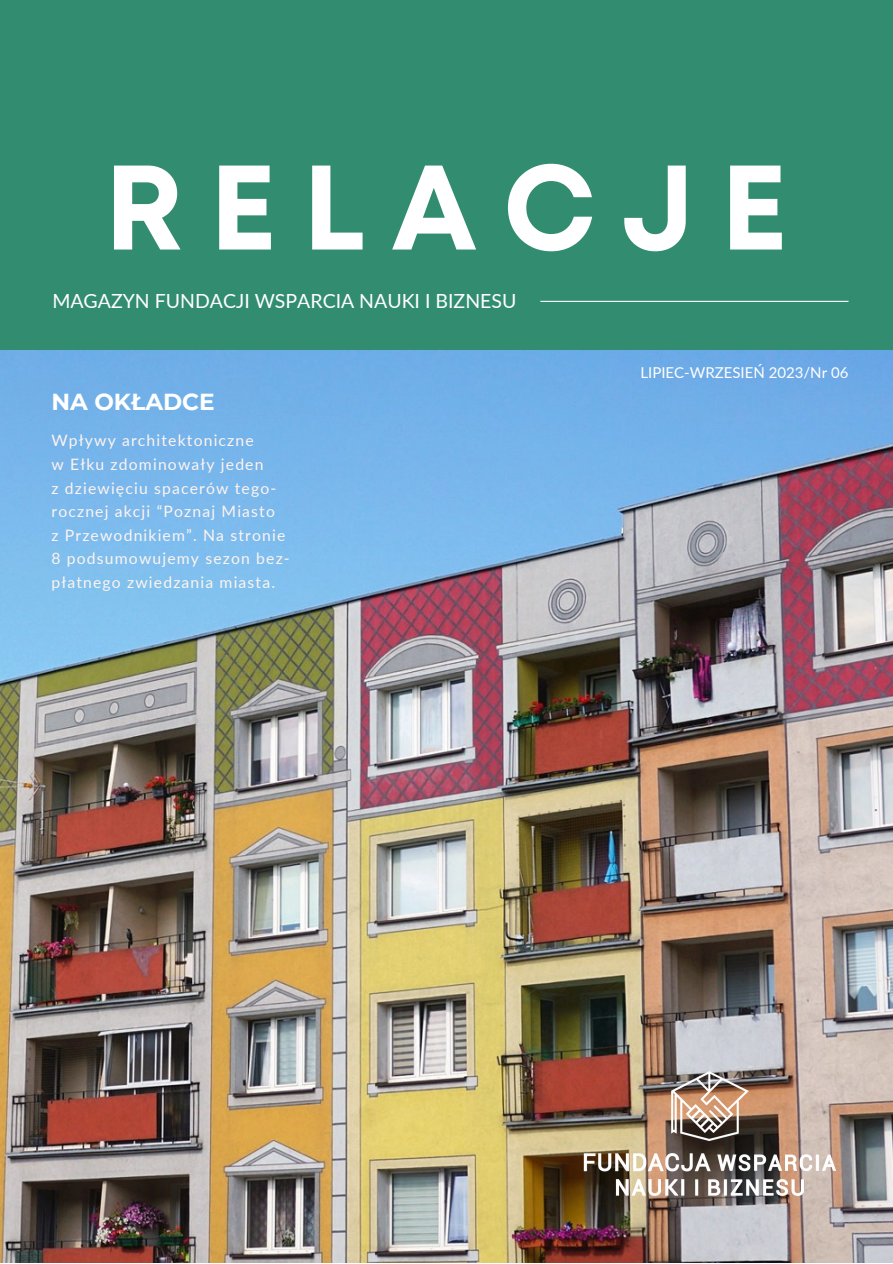
<style>
.page{position:relative;width:893px;height:1264px;background:#fff}
.page>*{position:absolute;margin:0;border:0;box-sizing:border-box;transform-origin:0 0}
.t1{font:700 119.85px "Mont";letter-spacing:.215em;color:#fff}
.t2{font:700 23.1px "Montserrat";color:#fff}
.t3{font:19.5px "Lato";color:#fff}
.t4{font:15.75px/23.5px "Lato";letter-spacing:.075em;color:#fff4f0}
.t5{font:15px "Lato";color:#fff}
</style>
<div class="page">
<div style="left:0;top:0;width:892px;height:1262px;background:#328d70"></div>
<img style="left:0;top:350px;width:892px;height:912px">
<img style="left:528px;top:1005px;width:363px;height:256px">
<hr style="left:540px;top:301px;width:308px;height:1px;background:#fff">
<p class="t1" style="left:104px;top:163px;width:684px">RELACJE</p>
<p class="t3" style="left:52px;top:288px;width:465px">MAGAZYN FUNDACJI WSPARCIA NAUKI I BIZNESU</p>
<p class="t2" style="left:51px;top:388px;width:165px">NA OKŁADCE</p>
<p class="t4" style="left:51px;top:428px;width:204px">Wpływy architektoniczne</p>
<p class="t4" style="left:51px;top:452px;width:213px">w Ełku zdominowały jeden</p>
<p class="t4" style="left:51px;top:475px;width:226px">z dziewięciu spacerów tego-</p>
<p class="t4" style="left:51px;top:499px;width:225px">rocznej akcji “Poznaj Miasto</p>
<p class="t4" style="left:51px;top:523px;width:235px">z Przewodnikiem”. Na stronie</p>
<p class="t4" style="left:51px;top:546px;width:240px">8 podsumowujemy sezon bez&shy;płatnego zwiedzania miasta.</p>
<p class="t5" style="left:640px;top:363px;width:209px">LIPIEC-WRZESIEŃ 2023/Nr 06</p>
</div>
